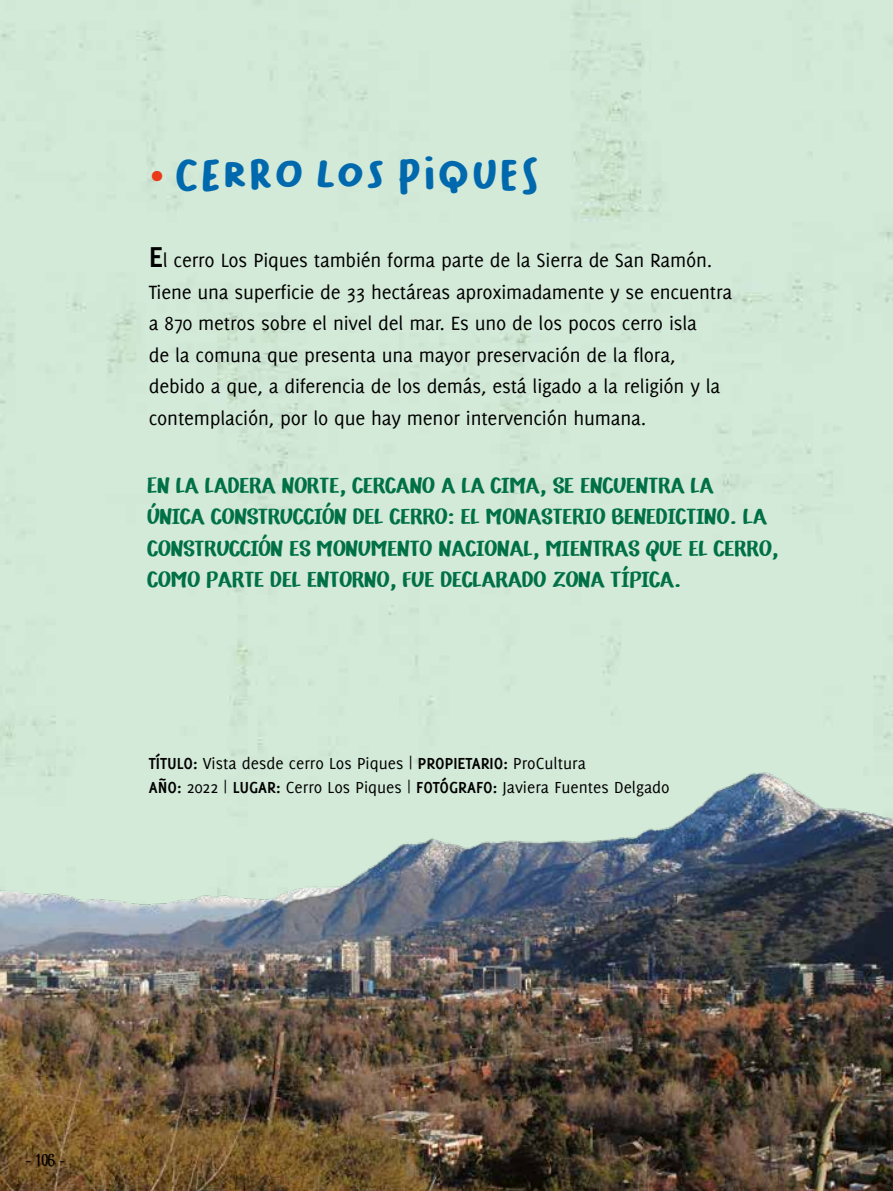
<style>
.page{position:relative;width:893px;height:1191px;background:#fff}
.page>*{position:absolute;margin:0;border:0;box-sizing:border-box;transform-origin:0 0}
.t1{font:42px "Bakso Sapi";color:#0069ad}
.t2{font:31.5px/31.5px "VTC Komika Hand One";color:#007046}
.t3{font:21px/31.5px "Delicious";letter-spacing:-.01em;color:#000}
.t4{font:17.5px/24.5px "Delicious";color:#000}
.t5{font:15.75px "CF Jack Story";color:#000}
.s1{color:#ea3a1a}
.s2{font-weight:700;font-size:31.5px}
.s3{font-weight:700}
</style>
<div class="page">
<hr style="left:892px;top:0;width:1px;height:1191px;background:#bde3ed">
<img style="left:0;top:734px;width:893px;height:457px">
<h1 class="t1" style="left:149px;top:150px;width:393px"><span class="s1">•</span> Cerro Los Piques</h1>
<p class="t3" style="left:149px;top:244px;width:585px"><span class="s2">E</span>l cerro Los Piques también forma parte de la Sierra de San Ramón.<br>Tiene una superficie de 33 hectáreas aproximadamente y se encuentra a 870 metros sobre el nivel del mar. Es uno de los pocos cerro isla<br>de la comuna que presenta una mayor preservación de la flora, debido a que, a diferencia de los demás, está ligado a la religión y la contemplación, por lo que hay menor intervención humana.</p>
<h2 class="t2" style="left:148px;top:470px;width:633px">En la ladera norte, cercano a la cima, se encuentra la única construcción del cerro: el Monasterio Benedictino. La construcción es Monumento Nacional, mientras que el cerro, como parte del entorno, fue declarado Zona Típica.</h2>
<p class="t4" style="left:149px;top:750px;width:522px"><span class="s3">TÍTULO:</span> Vista desde cerro Los Piques | <span class="s3">PROPIETARIO:</span> ProCultura<br><span class="s3">AÑO:</span> 2022 | <span class="s3">LUGAR:</span> Cerro Los Piques | <span class="s3">FOTÓGRAFO:</span> Javiera Fuentes Delgado</p>
<p class="t5" style="left:25px;top:1150px;width:42px">- 106 -</p>
</div>
